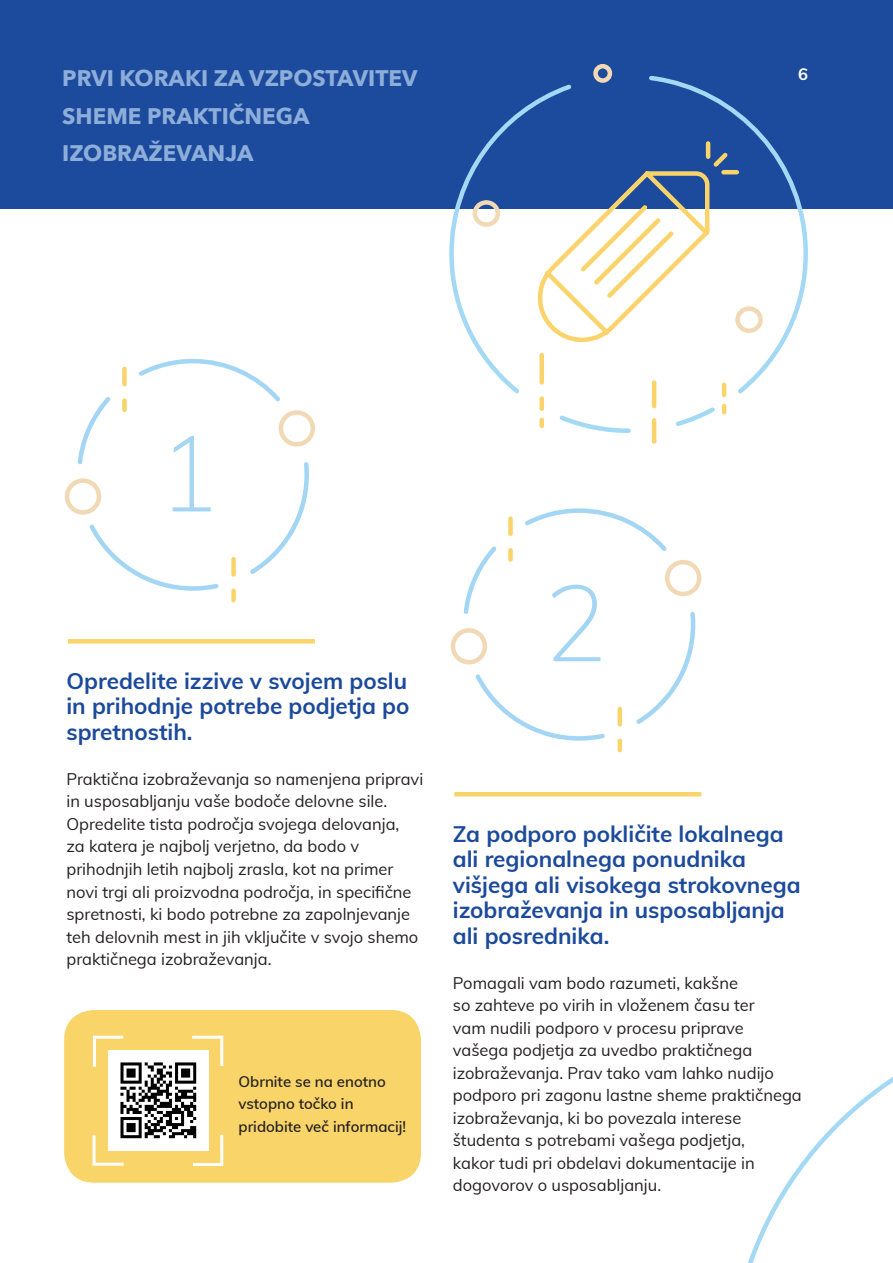
<style>
.page{position:relative;width:893px;height:1263px;background:#fff}
.page>*{position:absolute;margin:0;border:0;box-sizing:border-box;transform-origin:0 0}
.t1{font:200 106.35px "Muli";color:#a4d6f3}
.t2{font:200 106.2px "Muli";color:#a4d6f3}
.Spremni_tekst{font:700 22.5px/25.5px "Muli";color:#1c4a9b;text-align:justify}
.Naslov{font:700 22.5px/37.5px "Avenir Next";color:#8eaeda}
.Tekoci_tekst{font:16.5px/22.5px "Muli";color:#231f20}
.t3{font:700 16.5px "Muli";color:#fff}
.Tekoci_tekst-2{font:600 15px/22.5px "Muli";color:#231f20}
</style>
<div class="page">
<div style="left:64px;top:1010px;width:357px;height:173px;background:#f9d469;border-radius:30px"></div>
<div style="left:0;top:0;width:893px;height:208px;background:#1c4a9c"></div>
<svg style="left:89px;top:358px;width:212px;height:233px"></svg>
<svg style="left:64px;top:408px;width:251px;height:109px"></svg>
<div style="left:122px;top:369px;width:5px;height:15px;background:#f9d46b"></div>
<div style="left:122px;top:401px;width:5px;height:9px;background:#f9d46b"></div>
<div style="left:231px;top:559px;width:5px;height:15px;background:#f9d46b"></div>
<div style="left:231px;top:591px;width:5px;height:9px;background:#f9d46b"></div>
<svg style="left:475px;top:508px;width:212px;height:235px"></svg>
<svg style="left:450px;top:558px;width:252px;height:109px"></svg>
<div style="left:508px;top:518px;width:5px;height:16px;background:#f9d46b"></div>
<div style="left:508px;top:550px;width:5px;height:10px;background:#f9d46b"></div>
<hr style="left:618px;top:709px;width:4px;height:15px;background:#f9d46b">
<svg style="left:618px;top:741px;width:4px;height:9px"></svg>
<hr style="left:454px;top:792px;width:247px;height:4px;background:#f9d469">
<hr style="left:68px;top:639px;width:247px;height:4px;background:#f9d469">
<img style="left:108px;top:1051px;width:100px;height:100px">
<svg style="left:93px;top:1035px;width:33px;height:35px"></svg>
<svg style="left:189px;top:1035px;width:35px;height:34px"></svg>
<svg style="left:190px;top:1132px;width:34px;height:34px"></svg>
<svg style="left:92px;top:1132px;width:35px;height:34px"></svg>
<svg style="left:447px;top:73px;width:363px;height:362px"></svg>
<div style="left:593px;top:64px;width:19px;height:19px;border:4px solid #f2d9b5;border-radius:50%"></div>
<div style="left:539px;top:399px;width:5px;height:10px;background:#fad46b"></div>
<svg style="left:539px;top:420px;width:5px;height:6px"></svg>
<hr style="left:722px;top:385px;width:4px;height:10px;background:#fad46b">
<svg style="left:722px;top:406px;width:4px;height:6px"></svg>
<div style="left:539px;top:355px;width:5px;height:27px;background:#fad46b"></div>
<hr style="left:652px;top:383px;width:4px;height:23px;background:#fad46b">
<hr style="left:652px;top:420px;width:4px;height:21px;background:#fad46b">
<svg style="left:470px;top:139px;width:295px;height:205px"></svg>
<svg style="left:748px;top:1077px;width:145px;height:186px"></svg>
<p class="Naslov" style="left:62px;top:59px;width:357px">PRVI KORAKI ZA VZPOSTAVITEV<br>SHEME PRAKTIČNEGA<br>IZOBRAŽEVANJA</p>
<p class="t3" style="left:798px;top:62px;width:11px">6</p>
<p class="t2" style="left:157px;top:396px;width:65px">1</p>
<p class="Spremni_tekst" style="left:66px;top:667px;width:345px">Opredelite izzive v svojem poslu in prihodnje potrebe podjetja po spretnostih.</p>
<p class="Tekoci_tekst" style="left:66px;top:767px;width:358px">Praktična izobraževanja so namenjena pripravi in usposabljanju vaše bodoče delovne sile.<br>Opredelite tista področja svojega delovanja,<br>za katera je najbolj verjetno, da bodo v prihodnjih letih najbolj zrasla, kot na primer novi trgi ali proizvodna področja, in specifične spretnosti, ki bodo potrebne za zapolnjevanje teh delovnih mest in jih vključite v svojo shemo praktičnega izobraževanja.</p>
<p class="Tekoci_tekst-2" style="left:239px;top:1069px;width:169px">Obrnite se na enotno vstopno točko in pridobite več informacij!</p>
<p class="t1" style="left:544px;top:546px;width:65px">2</p>
<p class="Spremni_tekst" style="left:453px;top:819px;width:349px;text-align:left">Za podporo pokličite lokalnega ali regionalnega ponudnika višjega ali visokega strokovnega izobraževanja in usposabljanja ali posrednika.</p>
<p class="Tekoci_tekst" style="left:453px;top:970px;width:351px">Pomagali vam bodo razumeti, kakšne<br>so zahteve po virih in vloženem času ter<br>vam nudili podporo v procesu priprave vašega podjetja za uvedbo praktičnega izobraževanja. Prav tako vam lahko nudijo podporo pri zagonu lastne sheme praktičnega izobraževanja, ki bo povezala interese študenta s potrebami vašega podjetja,<br>kakor tudi pri obdelavi dokumentacije in dogovorov o usposabljanju.</p>
</div>
